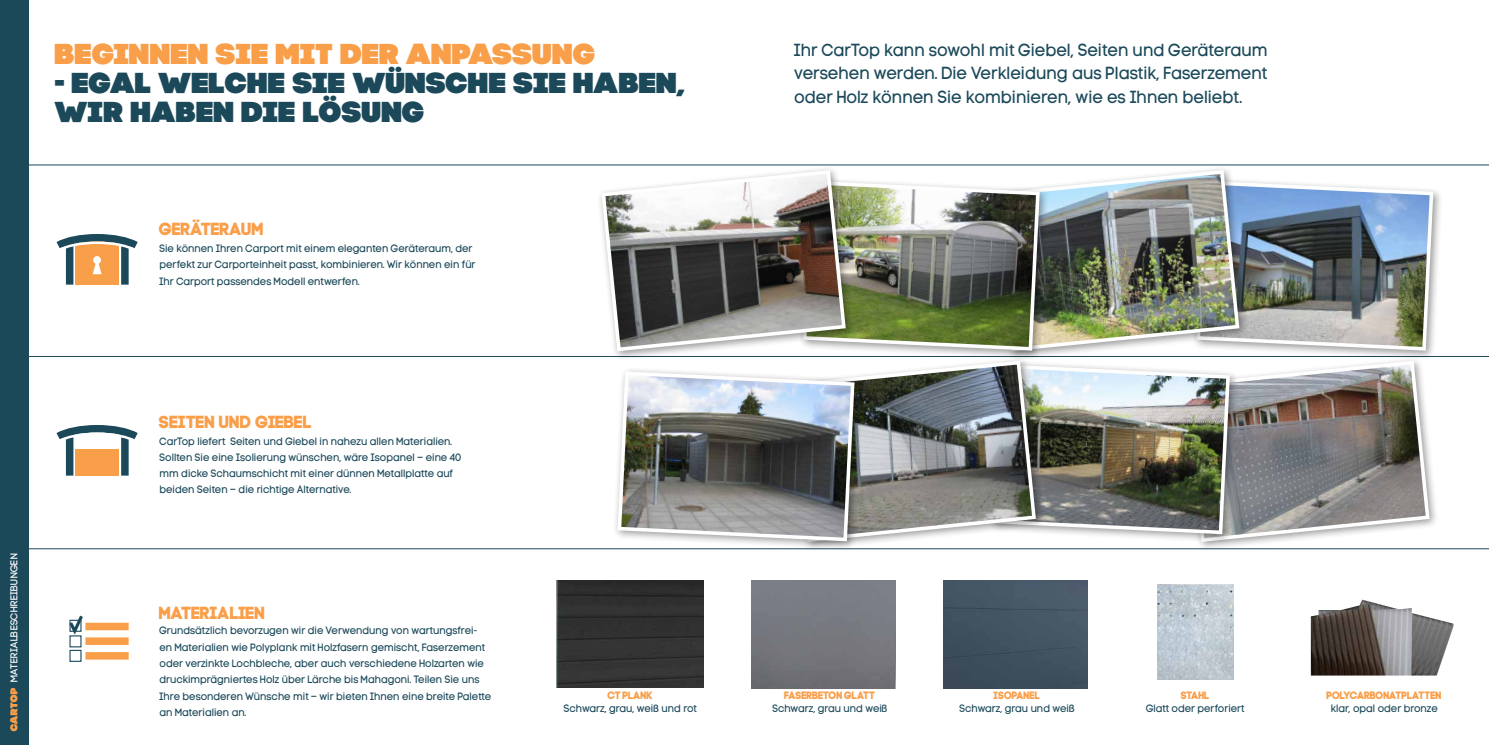
<style>
.page{position:relative;width:1489px;height:745px;background:#fff}
.page>*{position:absolute;margin:0;border:0;box-sizing:border-box;transform-origin:0 0}
.t1{font:28.75px/28.8px "Code Pro Black";color:#1b495a}
.t2{font:28.75px "Code Pro Black";color:#f99e49}
.t3{font:17.5px/23.8px "Code Pro LC";color:#1b495a;text-align:justify;scale:.95 1}
.t4{font:17.5px "Code Pro Bold";color:#f99e49}
.t5{font:10.62px/16.2px "Code Pro LC";color:#1b495a;scale:.95 1}
.t6{font:10.62px "Code Pro Bold LC";letter-spacing:.01em;color:#f99e49;scale:.95 1}
.t7{font:10px "Code Pro";letter-spacing:.03em;color:#fff}
.s1{font-family:"Code Pro Black";color:#f99e49}
</style>
<div class="page">
<div style="left:75px;top:241px;width:44px;height:43px;background:#f99e49"></div>
<div style="left:75px;top:449px;width:44px;height:26px;background:#f99e49"></div>
<hr style="left:0;top:164px;width:1488px;height:1px;background:#1b495a">
<hr style="left:0;top:356px;width:1488px;height:1px;background:#1b495a">
<hr style="left:0;top:548px;width:1488px;height:1px;background:#1b495a">
<div style="left:0;top:0;width:28px;height:744px;background:#1b495a"></div>
<div style="left:66px;top:241px;width:7px;height:43px;background:#1b495a"></div>
<div style="left:66px;top:432px;width:7px;height:43px;background:#1b495a"></div>
<div style="left:85px;top:622px;width:44px;height:7px;background:#f99e49"></div>
<div style="left:85px;top:637px;width:44px;height:7px;background:#f99e49"></div>
<svg style="left:85px;top:652px;width:44px;height:7px"></svg>
<div style="left:121px;top:241px;width:8px;height:43px;background:#1b495a"></div>
<div style="left:121px;top:432px;width:8px;height:43px;background:#1b495a"></div>
<svg style="left:56px;top:425px;width:82px;height:21px"></svg>
<div style="left:1191px;top:176px;width:251px;height:184px;background:#000;opacity:.4"></div>
<div style="left:990px;top:165px;width:258px;height:196px;background:#000;opacity:.4"></div>
<svg style="left:993px;top:168px;width:248px;height:185px"></svg>
<div style="left:1180px;top:356px;width:258px;height:195px;background:#000;opacity:.4"></div>
<svg style="left:1183px;top:358px;width:248px;height:185px"></svg>
<div style="left:787px;top:356px;width:258px;height:195px;background:#000;opacity:.4"></div>
<svg style="left:789px;top:358px;width:248px;height:185px"></svg>
<svg style="left:56px;top:234px;width:82px;height:40px"></svg>
<div style="left:597px;top:165px;width:258px;height:196px;background:#000;opacity:.4"></div>
<img style="left:847px;top:172px;width:587px;height:180px">
<img style="left:599px;top:168px;width:248px;height:185px">
<svg style="left:69px;top:615px;width:17px;height:22px"></svg>
<div style="left:69px;top:619px;width:12px;height:12px;border:1px solid #1b495a"></div>
<div style="left:69px;top:649px;width:12px;height:12px;border:1px solid #1b495a"></div>
<div style="left:612px;top:366px;width:252px;height:185px;background:#000;opacity:.4"></div>
<img style="left:615px;top:362px;width:812px;height:180px">
<img style="left:751px;top:580px;width:144px;height:107px">
<img style="left:1157px;top:584px;width:76px;height:94px">
<img style="left:1310px;top:599px;width:143px;height:76px">
<img style="left:557px;top:580px;width:146px;height:107px">
<img style="left:943px;top:580px;width:144px;height:107px">
<h1 class="t2" style="left:55px;top:36px;width:542px">BEGINNEN SIE MIT DER ANPASSUNG</h1>
<h1 class="t1" style="left:55px;top:68px;width:631px">- EGAL WELCHE SIE WÜNSCHE SIE HABEN,<br>WIR HABEN DIE LÖSUNG</h1>
<h2 class="t4" style="left:159px;top:218px;width:106px">GERÄTERAUM</h2>
<p class="t5" style="left:159px;top:240px;width:334px">Sie können Ihren Carport mit einem eleganten Geräteraum, der perfekt zur Carporteinheit passt, kombinieren. Wir können ein für<br>Ihr Carport passendes Modell entwerfen.</p>
<p class="t7" style="left:8px;top:730px;width:179px;rotate:-90deg"><span class="s1">CARTOP</span> Materialbeschreibungen</p>
<h2 class="t4" style="left:159px;top:411px;width:154px">SEITEN UND GIEBEL</h2>
<p class="t5" style="left:159px;top:432px;width:319px">CarTop liefert Seiten und Giebel in nahezu allen Materialien.<br>Sollten Sie eine Isolierung wünschen, wäre Isopanel – eine 40 mm dicke Schaumschicht mit einer dünnen Metallplatte auf beiden Seiten – die richtige Alternative.</p>
<h2 class="t4" style="left:159px;top:601px;width:107px">MATERIALIEN</h2>
<p class="t5" style="left:159px;top:622px;width:351px">Grundsätzlich bevorzugen wir die Verwendung von wartungsfrei&shy;en Materialien wie Polyplank mit Holzfasern gemischt, Faserzement oder verzinkte Lochbleche, aber auch verschiedene Holzarten wie druckimprägniertes Holz über Lärche bis Mahagoni. Teilen Sie uns Ihre besonderen Wünsche mit – wir bieten Ihnen eine breite Palette an Materialien an.</p>
<p class="t6" style="left:607px;top:688px;width:49px">CT PLANK</p>
<p class="t5" style="left:564px;top:699px;width:141px">Schwarz, grau, weiß und rot</p>
<h2 class="t3" style="left:794px;top:38px;width:500px">Ihr CarTop kann sowohl mit Giebel, Seiten und Geräteraum versehen werden. Die Verkleidung aus Plastik, Faserzement oder Holz können Sie kombinieren, wie es Ihnen beliebt.</h2>
<p class="t6" style="left:784px;top:688px;width:91px">FASERBETON GLATT</p>
<p class="t5" style="left:772px;top:699px;width:123px">Schwarz, grau und weiß</p>
<p class="t6" style="left:993px;top:688px;width:50px">ISOPANEL</p>
<p class="t5" style="left:959px;top:699px;width:123px">Schwarz, grau und weiß</p>
<p class="t6" style="left:1180px;top:688px;width:31px">STAHL</p>
<p class="t5" style="left:1146px;top:699px;width:105px">Glatt oder perforiert</p>
<p class="t6" style="left:1326px;top:688px;width:123px">POLYCARBONATPLATTEN</p>
<p class="t5" style="left:1330px;top:699px;width:114px">klar, opal oder bronze</p>
</div>
